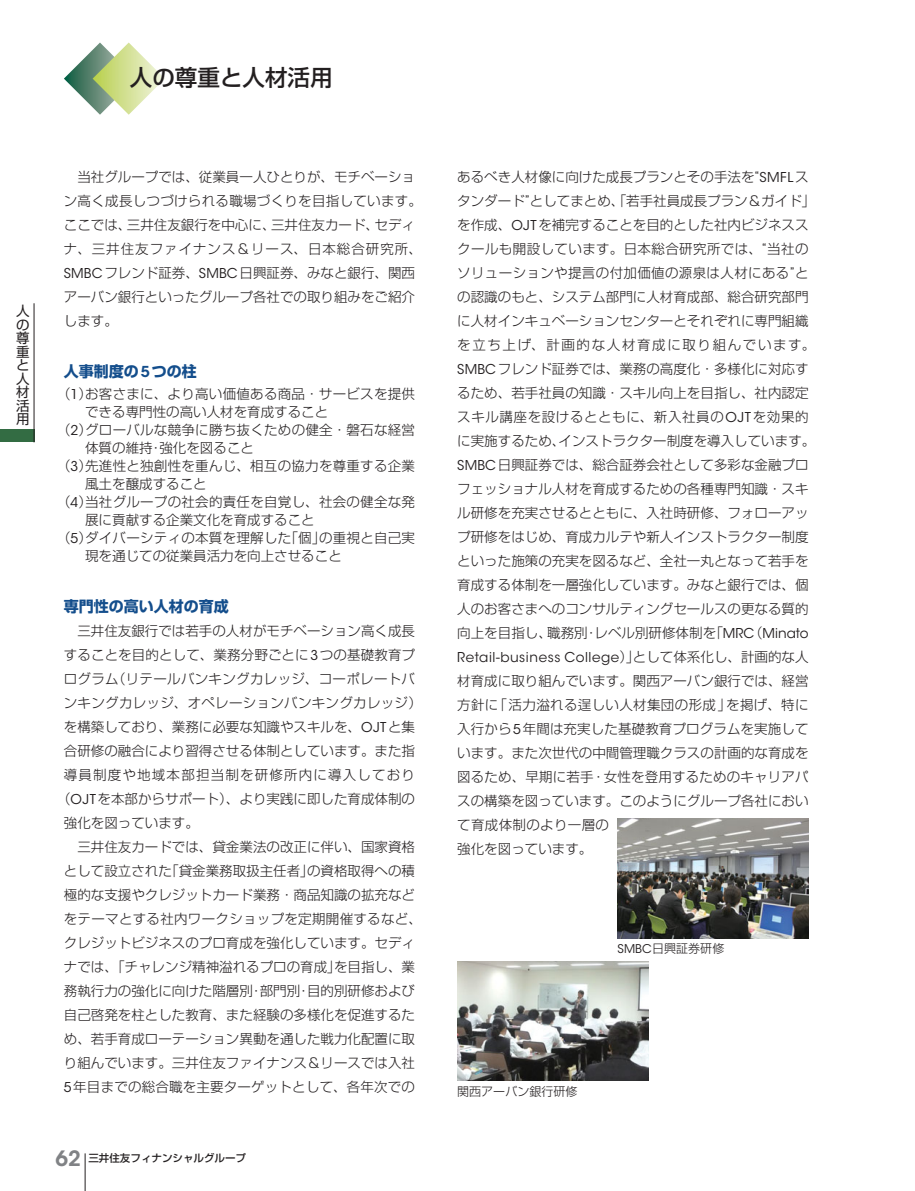
<style>
.page{position:relative;width:915px;height:1191px;background:#fff}
.page>*{position:absolute;margin:0;border:0;box-sizing:border-box;transform-origin:0 0}
.t1{font:22.5px "Shin Go Pr 6 N Medium 90 pv RKSJ H";color:#231f20}
.t2{font:15px "Shin Go Pr 6 N Bold 90 pv RKSJ H";color:#144e8c}
.t3{font:13.5px/24px "Shin Go Pr 6 N Light 90 pv RKSJ H";color:#231f20}
.t4{font:13.5px "Shin Go Pr 6 N Light 90 pv RKSJ H";letter-spacing:.02em;color:#231f20}
.t5{font:13.5px "ITC Avant Garde Std";letter-spacing:.045em;color:#231f20}
.t6{font:13.5px "Shin Go Pr 6 N Light 90 pv RKSJ H";letter-spacing:.085em;color:#231f20}
.t7{font:13.5px/13.5px "Shin Go Pr 6 N Regular 90 pv RKSJ V";color:#231f20;text-align:justify}
.t8{font:12px "Shin Go Pr 6 N Light 90 pv RKSJ H";color:#231f20}
.t9{font:10.5px "Shin Go Pr 6 N Medium 90 pv RKSJ H";color:#231f20}
.s1{font-family:"ITC Avant Garde Std"}
.s2{font-family:"ITC Avant Garde Std";font-weight:600}
.s3{font-family:"ITC Avant Garde Std";font-weight:600;font-size:21px;color:#808285}
.s4{font-family:"Shin Go Pr 6 N Light 90 pv RKSJ H"}
</style>
<div class="page">
<div style="left:0;top:429px;width:34px;height:13px;background:#336c43"></div>
<hr style="left:34px;top:303px;width:1px;height:139px;background:#231f20">
<hr style="left:85px;top:1153px;width:1px;height:38px;background:#231f20">
<svg style="left:64px;top:43px;width:101px;height:72px"></svg>
<img style="left:617px;top:818px;width:191px;height:120px">
<img style="left:457px;top:961px;width:191px;height:120px">
<h1 class="t1" style="left:130px;top:69px;width:204px">人の尊重と人材活用</h1>
<p class="t7" style="left:16px;top:306px;width:15px">人の尊重と人材活用</p>
<p class="t3" style="left:64px;top:167px;width:359px;text-indent:14px">当社グループでは、従業員一人ひとりが、モチベーション高く成長しつづけられる職場づくりを目指しています。ここでは、三井住友銀行を中心に、三井住友カード、セディナ、三井住友ファイナンス＆リース、日本総合研究所、<br><span class="s1">SMBC</span>フレンド証券、<span class="s1">SMBC</span>日興証券、みなと銀行、関西アーバン銀行といったグループ各社での取り組みをご紹介します。</p>
<p class="t2" style="left:64px;top:365px;width:134px">人事制度の<span class="s2">5</span>つの柱</p>
<p class="t4" style="left:57px;top:389px;width:359px">（<span class="s1">1</span>）お客さまに、より高い価値ある商品・サービスを提供</p>
<p class="t3" style="left:85px;top:402px;width:245px">できる専門性の高い人材を育成すること</p>
<p class="t4" style="left:57px;top:425px;width:359px">（<span class="s1">2</span>）グローバルな競争に勝ち抜くための健全・磐石な経営</p>
<p class="t3" style="left:85px;top:438px;width:170px">体質の維持・強化を図ること</p>
<p class="t4" style="left:57px;top:461px;width:359px">（<span class="s1">3</span>）先進性と独創性を重んじ、相互の協力を尊重する企業</p>
<p class="t3" style="left:85px;top:474px;width:123px">風土を醸成すること</p>
<p class="t4" style="left:57px;top:497px;width:359px">（<span class="s1">4</span>）当社グループの社会的責任を自覚し、社会の健全な発</p>
<p class="t3" style="left:85px;top:510px;width:231px">展に貢献する企業文化を育成すること</p>
<p class="t4" style="left:57px;top:533px;width:359px">（<span class="s1">5</span>）ダイバーシティの本質を理解した「個」の重視と自己実</p>
<p class="t3" style="left:85px;top:546px;width:258px">現を通じての従業員活力を向上させること</p>
<p class="t2" style="left:64px;top:600px;width:166px">専門性の高い人材の育成</p>
<p class="t3" style="left:77px;top:620px;width:339px">三井住友銀行では若手の人材がモチベーション高く成長</p>
<p class="t3" style="left:64px;top:644px;width:353px">することを目的として、業務分野ごとに<span class="s1">3</span>つの基礎教育プ</p>
<p class="t4" style="left:64px;top:674px;width:352px">ログラム（リテールバンキングカレッジ、コーポレートバ</p>
<p class="t4" style="left:64px;top:698px;width:359px">ンキングカレッジ、オペレーションバンキングカレッジ）</p>
<p class="t3" style="left:64px;top:716px;width:353px">を構築しており、業務に必要な知識やスキルを、<span class="s1">OJT</span>と集</p>
<p class="t3" style="left:64px;top:740px;width:353px">合研修の融合により習得させる体制としています。また指</p>
<p class="t6" style="left:64px;top:770px;width:353px">導員制度や地域本部担当制を研修所内に導入しており</p>
<p class="t3" style="left:57px;top:788px;width:359px">（<span class="s1">OJT</span>を本部からサポート）、より実践に即した育成体制の</p>
<p class="t3" style="left:64px;top:812px;width:136px">強化を図っています。</p>
<p class="t3" style="left:77px;top:836px;width:339px">三井住友カードでは、貸金業法の改正に伴い、国家資格</p>
<p class="t3" style="left:64px;top:860px;width:353px">として設立された「貸金業務取扱主任者」の資格取得への積</p>
<p class="t3" style="left:64px;top:884px;width:353px">極的な支援やクレジットカード業務・商品知識の拡充など</p>
<p class="t4" style="left:64px;top:914px;width:359px">をテーマとする社内ワークショップを定期開催するなど、</p>
<p class="t3" style="left:64px;top:932px;width:353px">クレジットビジネスのプロ育成を強化しています。セディ</p>
<p class="t3" style="left:64px;top:956px;width:353px">ナでは、「チャレンジ精神溢れるプロの育成」を目指し、業</p>
<p class="t3" style="left:64px;top:980px;width:353px">務執行力の強化に向けた階層別・部門別・目的別研修および</p>
<p class="t3" style="left:64px;top:1004px;width:353px">自己啓発を柱とした教育、また経験の多様化を促進するた</p>
<p class="t3" style="left:64px;top:1028px;width:353px">め、若手育成ローテーション異動を通した戦力化配置に取</p>
<p class="t3" style="left:64px;top:1052px;width:353px">り組んでいます。三井住友ファイナンス＆リースでは入社</p>
<p class="t3" style="left:64px;top:1076px;width:352px"><span class="s1">5</span>年目までの総合職を主要ターゲットとして、各年次での</p>
<p class="t9" style="left:56px;top:1153px;width:192px"><span class="s3">62</span> 三井住友フィナンシャルグループ</p>
<p class="t3" style="left:457px;top:167px;width:359px">あるべき人材像に向けた成長プランとその手法を“<span class="s1">SMFL</span>スタンダード”としてまとめ、「若手社員成長プラン＆ガイド」を作成、<span class="s1">OJT</span>を補完することを目的とした社内ビジネススクールも開設しています。日本総合研究所では、“当社のソリューションや提言の付加価値の源泉は人材にある”との認識のもと、システム部門に人材育成部、総合研究部門に人材インキュベーションセンターとそれぞれに専門組織を立ち上げ、計画的な人材育成に取り組んでいます。<br><span class="s1">SMBC</span>フレンド証券では、業務の高度化・多様化に対応するため、若手社員の知識・スキル向上を目指し、社内認定スキル講座を設けるとともに、新入社員の<span class="s1">OJT</span>を効果的に実施するため、インストラクター制度を導入しています。<br><span class="s1">SMBC</span>日興証券では、総合証券会社として多彩な金融プロフェッショナル人材を育成するための各種専門知識・スキル研修を充実させるとともに、入社時研修、フォローアップ研修をはじめ、育成カルテや新人インストラクター制度といった施策の充実を図るなど、全社一丸となって若手を育成する体制を一層強化しています。みなと銀行では、個人のお客さまへのコンサルティングセールスの更なる質的向上を目指し、職務別・レベル別研修体制を「<span class="s1">MRC</span>（<span class="s1">Minato</span></p>
<p class="t5" style="left:457px;top:649px;width:352px">Retail-business College<span class="s4">）」として体系化し、計画的な人</span></p>
<p class="t3" style="left:457px;top:671px;width:353px">材育成に取り組んでいます。関西アーバン銀行では、経営方針に｢活力溢れる逞しい人材集団の形成｣を掲げ、特に入行から<span class="s1">5</span>年間は充実した基礎教育プログラムを実施しています。また次世代の中間管理職クラスの計画的な育成を図るため、早期に若手･女性を登用するためのキャリアパスの構築を図っています。このようにグループ各社において育成体制のより一層の<br>強化を図っています。</p>
<p class="t8" style="left:617px;top:944px;width:108px"><span class="s1">SMBC</span>日興証券研修</p>
<p class="t8" style="left:457px;top:1087px;width:121px">関西アーバン銀行研修</p>
</div>
